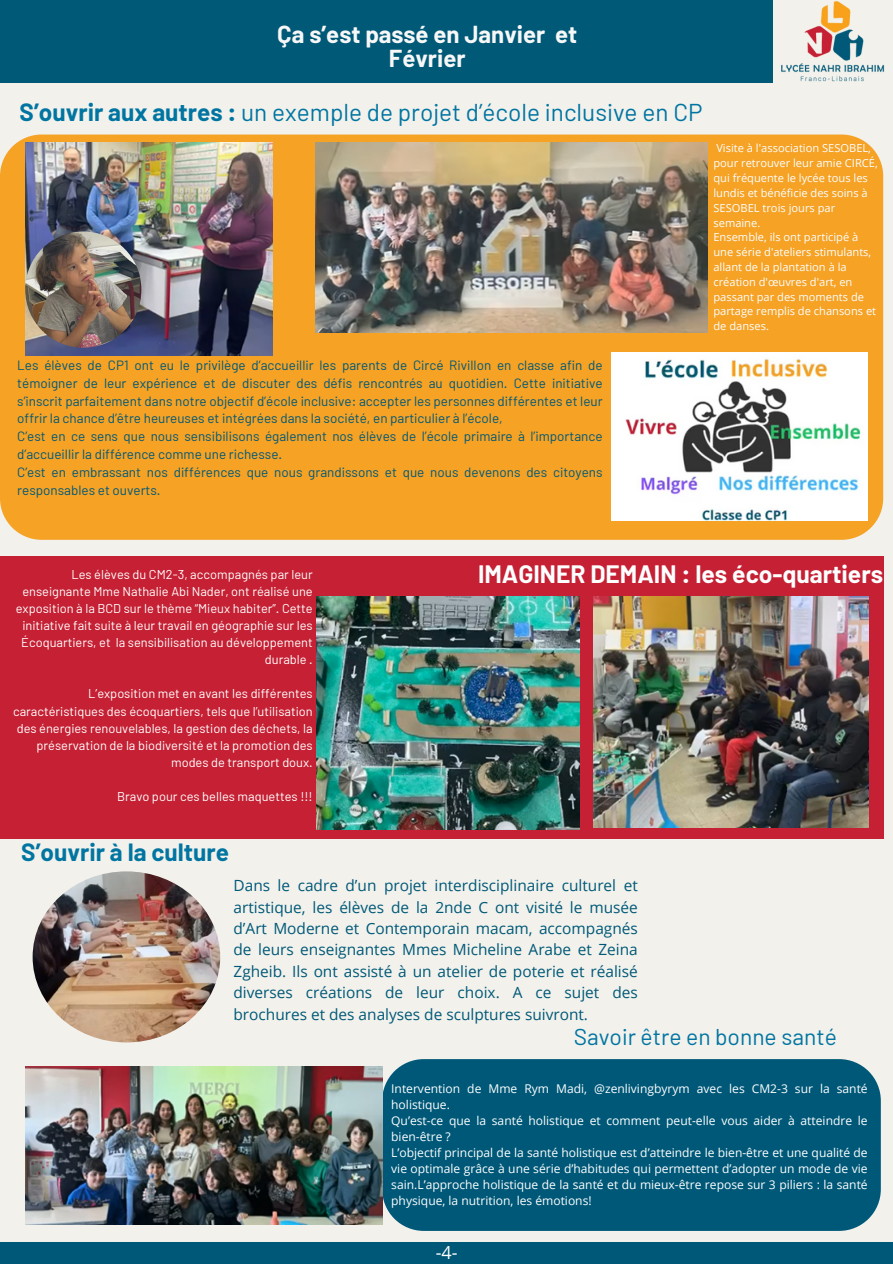
<style>
.page{position:relative;width:893px;height:1264px;background:#fff}
.page>*{position:absolute;margin:0;border:0;box-sizing:border-box;transform-origin:0 0}
.t1{font:700 24.6px "Barlow";color:#fdfefe}
.t2{font:24.3px "Barlow";color:#0175a1}
.t3{font:700 24.3px "Barlow";color:#0175a1}
.t4{font:700 24px/23.7px "Barlow";color:#f7f7f7;text-align:center}
.t5{font:22.8px "Barlow";color:#0175a1}
.t6{font:18px "Open Sans";color:#fdfefe}
.t7{font:15.45px/21.3px "Open Sans";color:#005977;text-align:justify}
.t8{font:13.5px/17.9px "Barlow";color:#005878}
.t9{font:12.75px/17.1px "Barlow";color:#fff;text-align:right}
.t10{font:12.15px/16px "Open Sans";color:#fdfefe}
.t11{font:11.1px/14.9px "Open Sans";color:#fdfefe}
.s1{font-weight:700}
</style>
<div class="page">
<div style="left:0;top:0;width:892px;height:1263px;background:#f2f1ec"></div>
<div style="left:0;top:556px;width:883px;height:282px;background:#c52033"></div>
<img style="left:593px;top:597px;width:275px;height:230px">
<div style="left:0;top:1241px;width:892px;height:22px;background:#005878"></div>
<div style="left:0;top:0;width:772px;height:82px;background:#005977"></div>
<img style="left:772px;top:0;width:113px;height:83px">
<div style="left:0;top:134px;width:883px;height:406px;background:#f5a225"></div>
<img style="left:611px;top:352px;width:256px;height:168px">
<img style="left:316px;top:597px;width:264px;height:232px">
<img style="left:25px;top:142px;width:248px;height:213px">
<img style="left:25px;top:231px;width:116px;height:117px;border-radius:50%">
<div style="left:382px;top:1059px;width:498px;height:171px;background:#005878"></div>
<img style="left:25px;top:1066px;width:357px;height:158px">
<img style="left:315px;top:142px;width:392px;height:190px">
<img style="left:33px;top:871px;width:187px;height:171px;border-radius:50%">
<h5 class="t4" style="left:277px;top:22px;width:301px">Ça s’est passé en Janvier et<br>Février</h5>
<h1 class="t2" style="left:20px;top:96px;width:684px"><span class="s1">S’ouvrir aux autres :</span> un exemple de projet d’école inclusive en CP</h1>
<p class="t8" style="left:17px;top:355px;width:587px">Les élèves de CP1 ont eu le privilège d’accueillir les parents de Circé Rivillon en classe afin de témoigner de leur expérience et de discuter des défis rencontrés au quotidien. Cette initiative s’inscrit parfaitement dans notre objectif d’école inclusive: accepter les personnes différentes et leur offrir la chance d’être heureuses et intégrées dans la société, en particulier à l’école,<br>C’est en ce sens que nous sensibilisons également nos élèves de l’école primaire à l’importance d’accueillir la différence comme une richesse.<br>C’est en embrassant nos différences que nous grandissons et que nous devenons des citoyens responsables et ouverts.</p>
<h1 class="t11" style="left:713px;top:141px;width:166px">Visite à l'association SESOBEL, pour retrouver leur amie CIRCÉ, qui fréquente le lycée tous les lundis et bénéficie des soins à<br>SESOBEL trois jours par semaine.</h1>
<p class="t11" style="left:713px;top:230px;width:164px">Ensemble, ils ont participé à une série d'ateliers stimulants, allant de la plantation à la création d'œuvres d'art, en passant par des moments de partage remplis de chansons et de danses.</p>
<p class="t9" style="left:16px;top:565px;width:298px">Les élèves du CM2-3, accompagnés par leur enseignante Mme Nathalie Abi Nader, ont réalisé une exposition à la BCD sur le thème “Mieux habiter”. Cette initiative fait suite à leur travail en géographie sur les Écoquartiers, et la sensibilisation au développement durable .</p>
<p class="t9" style="left:13px;top:684px;width:301px">L’exposition met en avant les différentes caractéristiques des écoquartiers, tels que l’utilisation des énergies renouvelables, la gestion des déchets, la préservation de la biodiversité et la promotion des modes de transport doux.</p>
<p class="t9" style="left:117px;top:787px;width:197px">Bravo pour ces belles maquettes !!!</p>
<h4 class="t3" style="left:21px;top:836px;width:209px">S’ouvrir à la culture</h4>
<h5 class="t1" style="left:478px;top:558px;width:406px">IMAGINER DEMAIN : les éco-quartiers</h5>
<p class="t7" style="left:233px;top:874px;width:406px">Dans le cadre d’un projet interdisciplinaire culturel et artistique, les élèves de la 2nde C ont visité le musée d’Art Moderne et Contemporain macam, accompagnés de leurs enseignantes Mmes Micheline Arabe et Zeina Zgheib. Ils ont assisté à un atelier de poterie et réalisé diverses créations de leur choix. A ce sujet des brochures et des analyses de sculptures suivront.</p>
<p class="t5" style="left:573px;top:1021px;width:264px">Savoir être en bonne santé</p>
<p class="t10" style="left:391px;top:1079px;width:478px">Intervention de Mme Rym Madi, @zenlivingbyrym avec les CM2-3 sur la santé holistique.</p>
<p class="t10" style="left:391px;top:1111px;width:478px">Qu’est-ce que la santé holistique et comment peut-elle vous aider à atteindre le bien-être ?</p>
<p class="t10" style="left:391px;top:1144px;width:478px;text-align:justify">L’objectif principal de la santé holistique est d’atteindre le bien-être et une qualité de vie optimale grâce à une série d’habitudes qui permettent d’adopter un mode de vie sain.L’approche holistique de la santé et du mieux-être repose sur 3 piliers : la santé physique, la nutrition, les émotions!</p>
<p class="t6" style="left:436px;top:1239px;width:23px">-4-</p>
</div>
